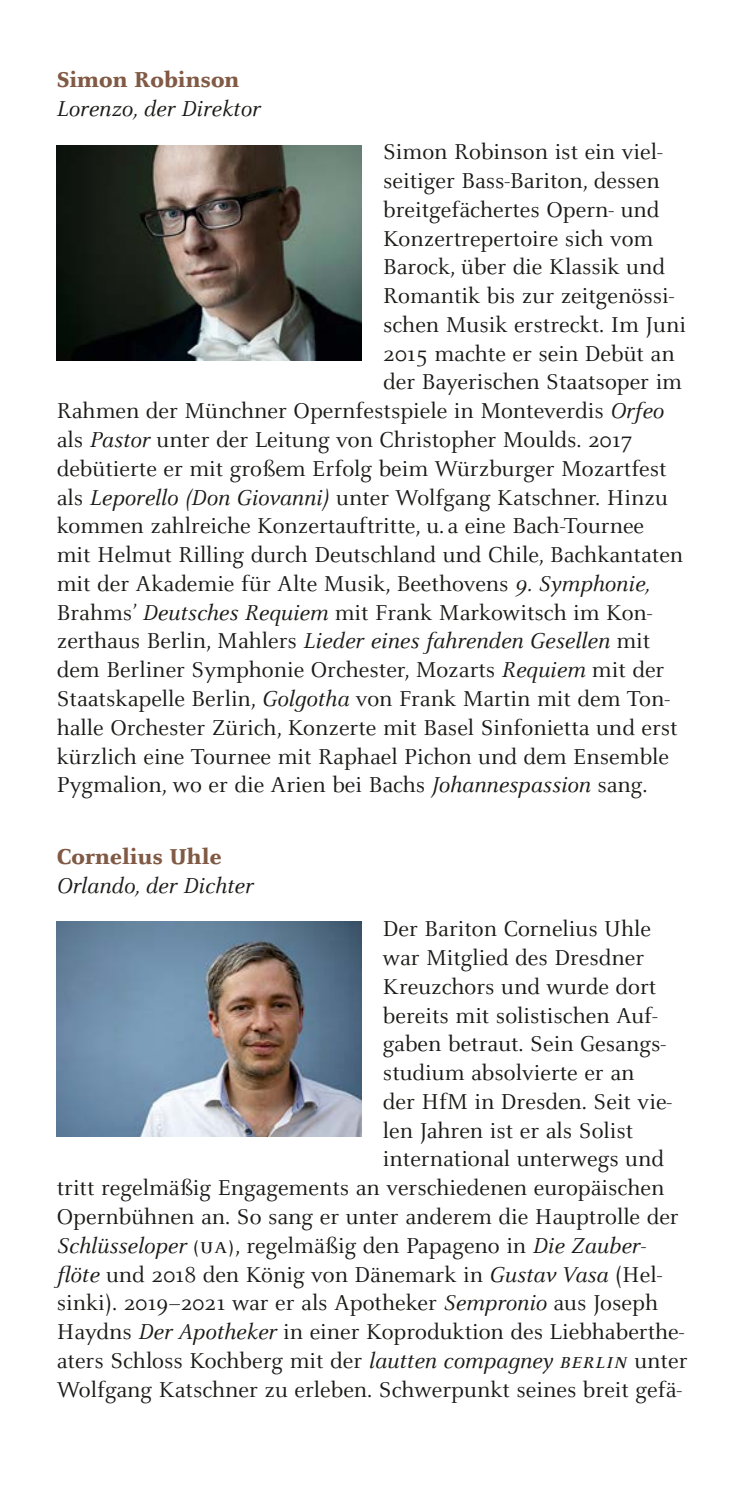
<style>
.page{position:relative;width:745px;height:1489px;background:#fff}
.page>*{position:absolute;margin:0;border:0;box-sizing:border-box;transform-origin:0 0}
.t1{font:23.75px/28.8px "Celeste Pro";color:#1a1a18;text-align:right}
.t2{font:italic 23.75px "Celeste Pro";color:#1a1a18}
.t3{font:800 23.75px "Celeste Pro";color:#815a45}
.s1{font-style:italic}
.s2{font-style:normal}
</style>
<div class="page">
<img style="left:57px;top:921px;width:304px;height:215px">
<img style="left:57px;top:145px;width:304px;height:215px">
<p class="t3" style="left:57px;top:64px;width:184px">Simon Robinson</p>
<p class="t2" style="left:57px;top:94px;width:205px">Lorenzo, der Direktor</p>
<p class="t1" style="left:383px;top:137px;width:281px">Simon Robinson ist ein viel-</p>
<p class="t1" style="left:383px;top:166px;width:278px">seitiger Bass-Bariton, dessen</p>
<p class="t1" style="left:383px;top:195px;width:278px">breitgefächertes Opern- und</p>
<p class="t1" style="left:383px;top:223px;width:271px">Konzertrepertoire sich vom</p>
<p class="t1" style="left:383px;top:252px;width:283px">Barock, über die Klassik und</p>
<p class="t1" style="left:383px;top:281px;width:292px">Romantik bis zur zeitgenössi-</p>
<p class="t1" style="left:383px;top:310px;width:304px">schen Musik erstreckt. Im Juni</p>
<p class="t1" style="left:383px;top:338px;width:293px">2015 machte er sein Debüt an</p>
<p class="t1" style="left:383px;top:367px;width:300px">der Bayerischen Staatsoper im</p>
<p class="t1" style="left:57px;top:396px;width:608px">Rahmen der Münchner Opernfestspiele in Monteverdis <span class="s1">Orfeo</span></p>
<p class="t1" style="left:57px;top:425px;width:577px">als <span class="s1">Pastor</span> unter der Leitung von Christopher Moulds. 2017</p>
<p class="t1" style="left:57px;top:453px;width:611px">debütierte er mit großem Erfolg beim Würzburger Mozartfest</p>
<p class="t1" style="left:57px;top:482px;width:612px">als <span class="s1">Leporello (Don Giovanni)</span> unter Wolfgang Katschner. Hinzu</p>
<p class="t1" style="left:57px;top:511px;width:588px">kommen zahlreiche Konzertauftritte, u. a eine Bach-Tournee</p>
<p class="t1" style="left:57px;top:540px;width:627px">mit Helmut Rilling durch Deutschland und Chile, Bachkantaten</p>
<p class="t1" style="left:57px;top:568px;width:594px">mit der Akademie für Alte Musik, Beethovens <span class="s1">9. Symphonie,</span></p>
<p class="t1" style="left:57px;top:597px;width:597px">Brahms’ <span class="s1">Deutsches Requiem</span> mit Frank Markowitsch im Kon-</p>
<p class="t2" style="left:57px;top:626px;width:594px"><span class="s2">zerthaus Berlin, Mahlers</span> Lieder eines fahrenden Gesellen <span class="s2">mit</span></p>
<p class="t1" style="left:57px;top:655px;width:608px">dem Berliner Symphonie Orchester, Mozarts <span class="s1">Requiem</span> mit der</p>
<p class="t1" style="left:57px;top:683px;width:614px">Staatskapelle Berlin, <span class="s1">Golgotha</span> von Frank Martin mit dem Ton-</p>
<p class="t1" style="left:57px;top:712px;width:622px">halle Orchester Zürich, Konzerte mit Basel Sinfonietta und erst</p>
<p class="t1" style="left:57px;top:741px;width:613px">kürzlich eine Tournee mit Raphael Pichon und dem Ensemble</p>
<p class="t1" style="left:57px;top:770px;width:592px">Pygmalion, wo er die Arien bei Bachs <span class="s1">Johannespassion</span> sang.</p>
<p class="t3" style="left:57px;top:841px;width:166px">Cornelius Uhle</p>
<p class="t2" style="left:57px;top:871px;width:198px">Orlando, der Dichter</p>
<p class="t1" style="left:382px;top:914px;width:269px">Der Bariton Cornelius Uhle</p>
<p class="t1" style="left:382px;top:942px;width:262px">war Mitglied des Dresdner</p>
<p class="t1" style="left:382px;top:971px;width:275px">Kreuzchors und wurde dort</p>
<p class="t1" style="left:382px;top:1000px;width:276px">bereits mit solistischen Auf-</p>
<p class="t1" style="left:382px;top:1029px;width:284px">gaben betraut. Sein Gesangs-</p>
<p class="t1" style="left:382px;top:1057px;width:253px">studium absolvierte er an</p>
<p class="t1" style="left:382px;top:1086px;width:290px">der HfM in Dresden. Seit vie-</p>
<p class="t1" style="left:382px;top:1115px;width:252px">len Jahren ist er als Solist</p>
<p class="t1" style="left:382px;top:1144px;width:282px">international unterwegs und</p>
<p class="t1" style="left:57px;top:1172px;width:608px">tritt regelmäßig Engagements an verschiedenen europäischen</p>
<p class="t1" style="left:57px;top:1201px;width:623px">Opernbühnen an. So sang er unter anderem die Hauptrolle der</p>
<p class="t1" style="left:57px;top:1230px;width:590px"><span class="s1">Schlüsseloper</span> (UA), regelmäßig den Papageno in <span class="s1">Die Zauber-</span></p>
<p class="t1" style="left:57px;top:1259px;width:606px"><span class="s1">flöte</span> und 2018 den König von Dänemark in <span class="s1">Gustav Vasa</span> (Hel-</p>
<p class="t1" style="left:57px;top:1287px;width:602px">sinki). 2019–2021 war er als Apotheker <span class="s1">Sempronio</span> aus Joseph</p>
<p class="t1" style="left:57px;top:1316px;width:628px">Haydns <span class="s1">Der Apotheker</span> in einer Koproduktion des Liebhaberthe-</p>
<p class="t1" style="left:57px;top:1345px;width:527px">aters Schloss Kochberg mit der <span class="s1">lautten compagney Berlin</span></p>
<p class="t1" style="left:57px;top:1345px;width:631px">unter<br>Wolfgang Katschner zu erleben. Schwerpunkt seines breit gefä-</p>
</div>
